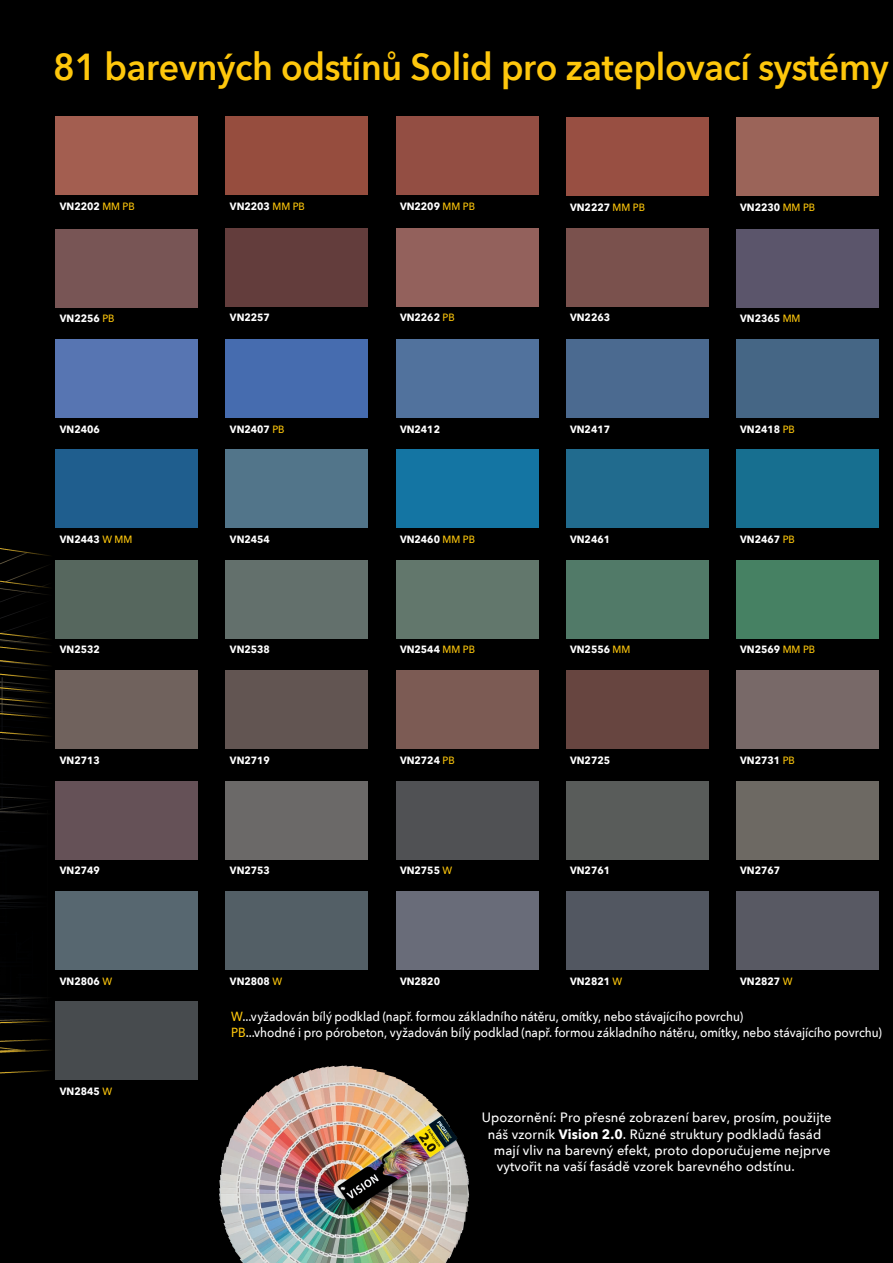
<style>
.page{position:relative;width:893px;height:1263px;background:#000}
.page>*{position:absolute;margin:0;border:0;box-sizing:border-box;transform-origin:0 0}
.t1{font:600 37.5px "Avenir Next";letter-spacing:-.01em;color:#fec70c;scale:.95 1}
.t2{font:500 13.5px "Avenir Next";letter-spacing:.01em;color:#fff;scale:.96 1}
.t3{font:500 13.2px/15.9px "Avenir Next";letter-spacing:-.005em;color:#fff;scale:.9 1}
.t4{font:700 10.5px "Avenir Next";color:#fff;scale:.94 1}
.s1{font-weight:500;color:#fec70c}
.s2{color:#fec70c}
.s3{font-weight:700}
</style>
<div class="page">
<img style="left:0;top:548px;width:51px;height:526px">
<img style="left:219px;top:1065px;width:250px;height:198px">
<div style="left:226px;top:339px;width:142px;height:79px;background:#466caf"></div>
<div style="left:396px;top:339px;width:142px;height:79px;background:#51729d"></div>
<div style="left:566px;top:339px;width:142px;height:79px;background:#4b6a90"></div>
<div style="left:736px;top:339px;width:142px;height:79px;background:#456685"></div>
<div style="left:56px;top:339px;width:142px;height:79px;background:#5775b2"></div>
<div style="left:56px;top:1002px;width:142px;height:78px;background:#474b4e"></div>
<div style="left:226px;top:228px;width:142px;height:78px;background:#633d3c"></div>
<div style="left:396px;top:228px;width:142px;height:78px;background:#93615c"></div>
<div style="left:566px;top:228px;width:142px;height:78px;background:#7a514d"></div>
<div style="left:56px;top:229px;width:142px;height:78px;background:#785555"></div>
<div style="left:736px;top:229px;width:142px;height:78px;background:#5b556b"></div>
<div style="left:56px;top:560px;width:142px;height:79px;background:#56675e"></div>
<div style="left:226px;top:560px;width:142px;height:79px;background:#63706c"></div>
<div style="left:396px;top:560px;width:142px;height:79px;background:#62776c"></div>
<div style="left:566px;top:560px;width:142px;height:79px;background:#517a68"></div>
<div style="left:736px;top:560px;width:142px;height:79px;background:#468163"></div>
<div style="left:226px;top:449px;width:142px;height:79px;background:#52758a"></div>
<div style="left:736px;top:449px;width:142px;height:79px;background:#176f90"></div>
<div style="left:56px;top:449px;width:142px;height:79px;background:#1f5e8e"></div>
<div style="left:396px;top:449px;width:142px;height:79px;background:#1475a3"></div>
<div style="left:566px;top:449px;width:142px;height:79px;background:#216b8e"></div>
<div style="left:566px;top:670px;width:142px;height:79px;background:#674540"></div>
<div style="left:736px;top:670px;width:142px;height:79px;background:#786968"></div>
<div style="left:56px;top:670px;width:142px;height:79px;background:#70625d"></div>
<div style="left:226px;top:670px;width:142px;height:79px;background:#625552"></div>
<div style="left:396px;top:670px;width:142px;height:79px;background:#7c5b54"></div>
<div style="left:56px;top:781px;width:142px;height:78px;background:#655157"></div>
<div style="left:226px;top:781px;width:142px;height:78px;background:#6b6968"></div>
<div style="left:566px;top:781px;width:142px;height:78px;background:#595c5a"></div>
<div style="left:736px;top:781px;width:142px;height:78px;background:#6d6963"></div>
<div style="left:396px;top:781px;width:142px;height:78px;background:#505154"></div>
<div style="left:566px;top:891px;width:142px;height:79px;background:#525761"></div>
<div style="left:736px;top:891px;width:142px;height:79px;background:#585963"></div>
<div style="left:56px;top:891px;width:142px;height:79px;background:#576770"></div>
<div style="left:226px;top:891px;width:142px;height:79px;background:#535f66"></div>
<div style="left:396px;top:891px;width:142px;height:79px;background:#696c79"></div>
<div style="left:56px;top:116px;width:142px;height:79px;background:#a35e50"></div>
<div style="left:226px;top:116px;width:142px;height:79px;background:#964d3e"></div>
<div style="left:396px;top:116px;width:142px;height:79px;background:#934e43"></div>
<div style="left:566px;top:117px;width:142px;height:79px;background:#984f42"></div>
<div style="left:736px;top:117px;width:142px;height:79px;background:#9b6459"></div>
<h1 class="t1" style="left:53px;top:43px;width:881px">81 barevných odstínů Solid pro zateplovací systémy</h1>
<p class="t4" style="left:60px;top:199px;width:81px">VN2202 <span class="s1">MM PB</span></p>
<p class="t4" style="left:230px;top:199px;width:81px">VN2203 <span class="s1">MM PB</span></p>
<p class="t4" style="left:400px;top:199px;width:81px">VN2209 <span class="s1">MM PB</span></p>
<p class="t4" style="left:570px;top:200px;width:81px">VN2227 <span class="s1">MM PB</span></p>
<p class="t4" style="left:740px;top:200px;width:81px">VN2230 <span class="s1">MM PB</span></p>
<p class="t4" style="left:60px;top:312px;width:60px">VN2256 <span class="s1">PB</span></p>
<p class="t4" style="left:230px;top:311px;width:44px">VN2257</p>
<p class="t4" style="left:400px;top:311px;width:60px">VN2262 <span class="s1">PB</span></p>
<p class="t4" style="left:570px;top:311px;width:44px">VN2263</p>
<p class="t4" style="left:740px;top:312px;width:66px">VN2365 <span class="s1">MM</span></p>
<p class="t4" style="left:60px;top:422px;width:44px">VN2406</p>
<p class="t4" style="left:230px;top:422px;width:60px">VN2407 <span class="s1">PB</span></p>
<p class="t4" style="left:400px;top:422px;width:44px">VN2412</p>
<p class="t4" style="left:570px;top:422px;width:44px">VN2417</p>
<p class="t4" style="left:740px;top:422px;width:60px">VN2418 <span class="s1">PB</span></p>
<p class="t4" style="left:60px;top:532px;width:79px">VN2443 <span class="s1">W MM</span></p>
<p class="t4" style="left:230px;top:532px;width:44px">VN2454</p>
<p class="t4" style="left:400px;top:532px;width:81px">VN2460 <span class="s1">MM PB</span></p>
<p class="t4" style="left:570px;top:532px;width:44px">VN2461</p>
<p class="t4" style="left:740px;top:532px;width:60px">VN2467 <span class="s1">PB</span></p>
<p class="t4" style="left:60px;top:643px;width:44px">VN2532</p>
<p class="t4" style="left:230px;top:643px;width:44px">VN2538</p>
<p class="t4" style="left:400px;top:643px;width:81px">VN2544 <span class="s1">MM PB</span></p>
<p class="t4" style="left:570px;top:643px;width:66px">VN2556 <span class="s1">MM</span></p>
<p class="t4" style="left:740px;top:643px;width:81px">VN2569 <span class="s1">MM PB</span></p>
<p class="t4" style="left:60px;top:753px;width:44px">VN2713</p>
<p class="t4" style="left:230px;top:753px;width:44px">VN2719</p>
<p class="t4" style="left:400px;top:753px;width:60px">VN2724 <span class="s1">PB</span></p>
<p class="t4" style="left:570px;top:753px;width:44px">VN2725</p>
<p class="t4" style="left:740px;top:753px;width:60px">VN2731 <span class="s1">PB</span></p>
<p class="t4" style="left:60px;top:864px;width:44px">VN2749</p>
<p class="t4" style="left:230px;top:864px;width:44px">VN2753</p>
<p class="t4" style="left:400px;top:864px;width:57px">VN2755 <span class="s1">W</span></p>
<p class="t4" style="left:570px;top:864px;width:44px">VN2761</p>
<p class="t4" style="left:740px;top:864px;width:44px">VN2767</p>
<p class="t4" style="left:60px;top:974px;width:57px">VN2806 <span class="s1">W</span></p>
<p class="t4" style="left:230px;top:974px;width:57px">VN2808 <span class="s1">W</span></p>
<p class="t4" style="left:400px;top:974px;width:44px">VN2820</p>
<p class="t4" style="left:570px;top:974px;width:57px">VN2821 <span class="s1">W</span></p>
<p class="t4" style="left:740px;top:974px;width:57px">VN2827 <span class="s1">W</span></p>
<p class="t4" style="left:60px;top:1084px;width:57px">VN2845 <span class="s1">W</span></p>
<p class="t3" style="left:231px;top:1009px;width:724px"><span class="s2">W</span>...vyžadován bílý podklad (např. formou základního nátěru, omítky, nebo stávajícího povrchu)<br><span class="s2">PB</span>...vhodné i pro pórobeton, vyžadován bílý podklad (např. formou základního nátěru, omítky, nebo stávajícího povrchu)</p>
<p class="t2" style="left:482px;top:1109px;width:366px">Upozornění: Pro přesné zobrazení barev, prosím, použijte</p>
<p class="t2" style="left:488px;top:1125px;width:349px">náš vzorník <span class="s3">Vision 2.0</span>. Různé struktury podkladů fasád</p>
<p class="t2" style="left:494px;top:1141px;width:352px">mají vliv na barevný efekt, proto doporučujeme nejprve</p>
<p class="t2" style="left:497px;top:1157px;width:312px">vytvořit na vaší fasádě vzorek barevného odstínu.</p>
</div>
